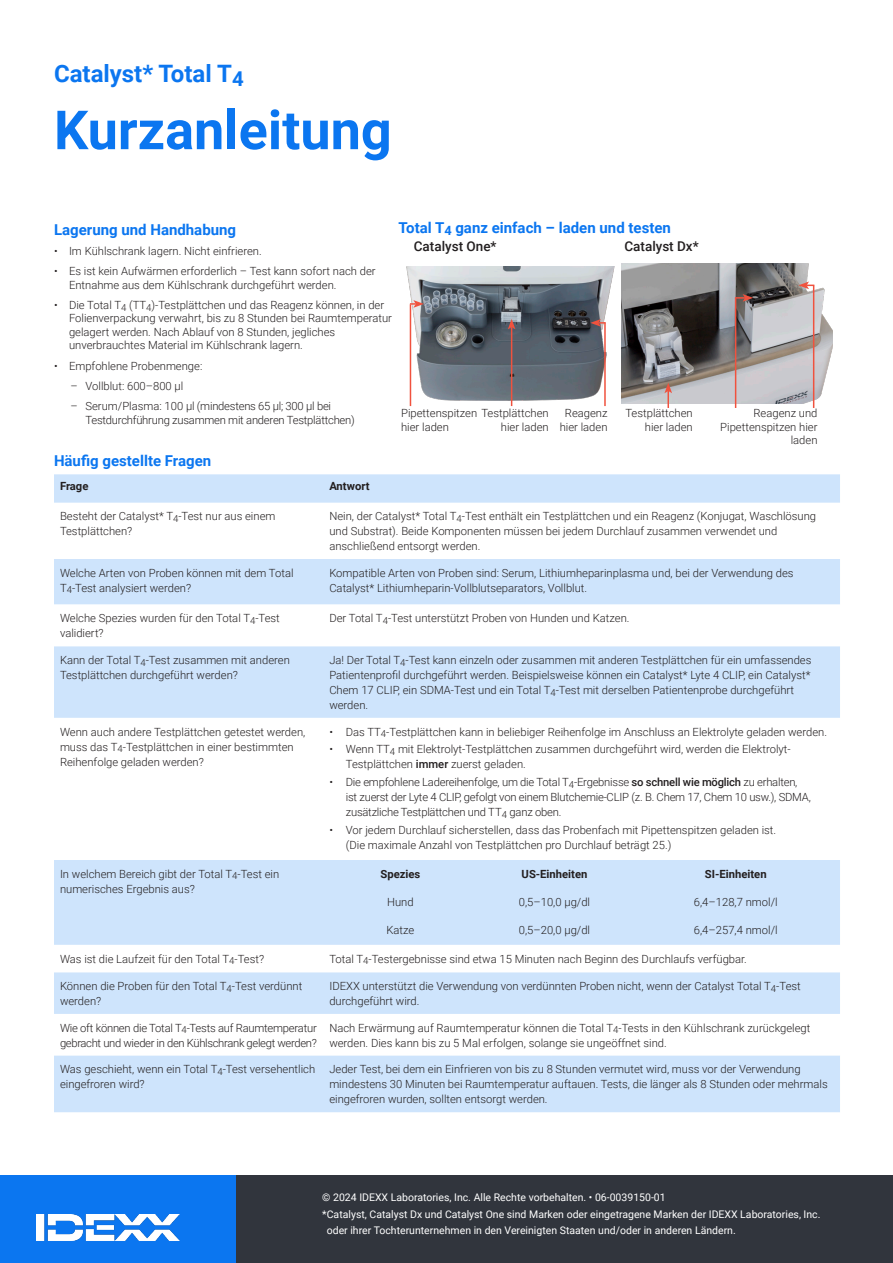
<style>
.page{position:relative;width:893px;height:1263px;background:#fff}
.page>*{position:absolute;margin:0;border:0;box-sizing:border-box;transform-origin:0 0}
.t1{font:700 54px "Roboto";color:#0b76f0}
.t2{font:700 24px "Roboto";color:#0b76f0}
.t3{font:700 15px "Roboto";color:#0b76f0}
.t4{font:500 13.5px "Roboto";color:#231f20}
.IDXText{font:300 11.25px/15px "Roboto";color:#231f20}
.IDXText-2{font:300 11.25px/15px "Roboto";letter-spacing:-.02em;color:#231f20}
.IDXText-3{font:300 11.25px/15px "Roboto";letter-spacing:-.03em;color:#231f20}
.t5{font:700 11.25px "Roboto";color:#231f20}
.Legal_info_1{font:10.5px/16.5px "Roboto";color:#fff}
.s1{font-weight:500}
</style>
<div class="page">
<svg style="left:54px;top:474px;width:786px;height:638px;fill:#cee4fc"></svg>
<img style="left:407px;top:266px;width:208px;height:141px">
<svg style="left:590px;top:319px;width:15px;height:8px"></svg>
<hr style="left:604px;top:322px;width:2px;height:84px;background:#f0523e">
<hr style="left:511px;top:327px;width:1px;height:79px;background:#f0523e">
<svg style="left:508px;top:319px;width:7px;height:10px"></svg>
<img style="left:622px;top:263px;width:211px;height:141px">
<hr style="left:735px;top:298px;width:1px;height:110px;background:#f0523e">
<svg style="left:735px;top:294px;width:18px;height:8px"></svg>
<svg style="left:664px;top:383px;width:8px;height:25px"></svg>
<svg style="left:410px;top:300px;width:14px;height:8px"></svg>
<hr style="left:410px;top:304px;width:1px;height:102px;background:#f0523e">
<hr style="left:813px;top:286px;width:1px;height:122px;background:#f0523e">
<svg style="left:798px;top:281px;width:16px;height:8px"></svg>
<div style="left:0;top:1176px;width:236px;height:87px;background:#0b76f0"></div>
<div style="left:236px;top:1176px;width:657px;height:87px;background:#31353d"></div>
<img style="left:36px;top:1214px;width:144px;height:26px">
<p class="t2" style="left:54px;top:57px;width:191px">Catalyst* Total T<sub>4</sub></p>
<p class="t1" style="left:54px;top:92px;width:339px">Kurzanleitung</p>
<p class="t3" style="left:398px;top:217px;width:274px">Total T<sub>4</sub> ganz einfach – laden und testen</p>
<p class="t4" style="left:414px;top:237px;width:84px">Catalyst One*</p>
<p class="t4" style="left:624px;top:237px;width:76px">Catalyst Dx*</p>
<p class="t3" style="left:54px;top:219px;width:184px">Lagerung und Handhabung</p>
<p class="IDXText" style="left:54px;top:243px;width:209px">• Im Kühlschrank lagern. Nicht einfrieren.</p>
<p class="IDXText" style="left:69px;top:264px;width:308px;line-height:13.5px;text-indent:-15px">• Es ist kein Aufwärmen erforderlich – Test kann sofort nach der<br>Entnahme aus dem Kühlschrank durchgeführt werden.</p>
<p class="IDXText" style="left:69px;top:298px;width:325px;line-height:13.5px;text-indent:-15px">• Die Total T<sub>4</sub> (TT<sub>4</sub>)-Testplättchen und das Reagenz können, in der Folienverpackung verwahrt, bis zu 8 Stunden bei Raumtemperatur gelagert werden. Nach Ablauf von 8 Stunden, jegliches unverbrauchtes Material im Kühlschrank lagern.</p>
<p class="IDXText" style="left:54px;top:358px;width:150px">• Empfohlene Probenmenge:</p>
<p class="IDXText" style="left:70px;top:378px;width:114px">– Vollblut: 600–800 μl</p>
<p class="IDXText-2" style="left:86px;top:399px;width:271px;line-height:13.5px;text-indent:-15px">– Serum/Plasma: 100 μl (mindestens 65 μl; 300 µl bei<br>Testdurchführung zusammen mit anderen Testplättchen)</p>
<p class="t3" style="left:54px;top:450px;width:159px">Häufig gestellte Fragen</p>
<p class="t5" style="left:60px;top:478px;width:30px">Frage</p>
<p class="t5" style="left:329px;top:478px;width:42px">Antwort</p>
<p class="IDXText" style="left:60px;top:508px;width:217px">Besteht der Catalyst* T<sub>4</sub>-Test nur aus einem<br>Testplättchen?</p>
<p class="IDXText" style="left:329px;top:508px;width:488px">Nein, der Catalyst* Total T<sub>4</sub>-Test enthält ein Testplättchen und ein Reagenz (Konjugat, Waschlösung und Substrat). Beide Komponenten müssen bei jedem Durchlauf zusammen verwendet und anschließend entsorgt werden.</p>
<p class="IDXText" style="left:60px;top:565px;width:235px">Welche Arten von Proben können mit dem Total<br>T<sub>4</sub>-Test analysiert werden?</p>
<p class="IDXText" style="left:329px;top:565px;width:466px">Kompatible Arten von Proben sind: Serum, Lithiumheparinplasma und, bei der Verwendung des<br>Catalyst* Lithiumheparin-Vollblutseparators, Vollblut.</p>
<p class="IDXText" style="left:60px;top:610px;width:221px">Welche Spezies wurden für den Total T<sub>4</sub>-Test validiert?</p>
<p class="IDXText" style="left:329px;top:610px;width:302px">Der Total T<sub>4</sub>-Test unterstützt Proben von Hunden und Katzen.</p>
<p class="IDXText" style="left:60px;top:652px;width:231px">Kann der Total T<sub>4</sub>-Test zusammen mit anderen<br>Testplättchen durchgeführt werden?</p>
<p class="IDXText" style="left:329px;top:652px;width:484px">Ja! Der Total T<sub>4</sub>-Test kann einzeln oder zusammen mit anderen Testplättchen für ein umfassendes Patientenprofil durchgeführt werden. Beispielsweise können ein Catalyst* Lyte 4 CLIP, ein Catalyst* Chem 17 CLIP, ein SDMA-Test und ein Total T<sub>4</sub>-Test mit derselben Patientenprobe durchgeführt werden.</p>
<p class="IDXText" style="left:60px;top:724px;width:247px">Wenn auch andere Testplättchen getestet werden, muss das T<sub>4</sub>-Testplättchen in einer bestimmten<br>Reihenfolge geladen werden?</p>
<p class="IDXText" style="left:329px;top:724px;width:499px">• Das TT<sub>4</sub>-Testplättchen kann in beliebiger Reihenfolge im Anschluss an Elektrolyte geladen werden.</p>
<p class="IDXText" style="left:401px;top:406px;width:149px;line-height:13.5px;text-align:right">Pipettenspitzen Testplättchen hier laden</p>
<p class="IDXText" style="left:560px;top:406px;width:49px;line-height:13.5px;text-align:center">Reagenz hier laden</p>
<p class="IDXText" style="left:625px;top:406px;width:69px;line-height:13.5px;text-align:right">Testplättchen hier laden</p>
<p class="IDXText" style="left:720px;top:406px;width:99px;line-height:13.5px;text-align:right">Reagenz und<br>Pipettenspitzen hier laden</p>
<p class="IDXText" style="left:401px;top:419px;width:49px">hier laden</p>
<p class="IDXText" style="left:346px;top:741px;width:446px;text-indent:-16px">• Wenn TT<sub>4</sub> mit Elektrolyt-Testplättchen zusammen durchgeführt wird, werden die Elektrolyt-<br>Testplättchen <span class="s1">immer</span> zuerst geladen.</p>
<p class="IDXText-2" style="left:346px;top:774px;width:466px;text-indent:-16px">• Die empfohlene Ladereihenfolge, um die Total T<sub>4</sub>-Ergebnisse <span class="s1">so schnell wie möglich</span> zu erhalten, ist zuerst der Lyte 4 CLIP, gefolgt von einem Blutchemie-CLIP (z. B. Chem 17, Chem 10 usw.), SDMA, zusätzliche Testplättchen und TT<sub>4</sub> ganz oben.</p>
<p class="IDXText" style="left:346px;top:822px;width:432px;text-indent:-16px">• Vor jedem Durchlauf sicherstellen, dass das Probenfach mit Pipettenspitzen geladen ist. (Die maximale Anzahl von Testplättchen pro Durchlauf beträgt 25.)</p>
<p class="IDXText" style="left:60px;top:866px;width:221px">In welchem Bereich gibt der Total T<sub>4</sub>-Test ein numerisches Ergebnis aus?</p>
<p class="t5" style="left:380px;top:866px;width:41px">Spezies</p>
<p class="t5" style="left:522px;top:866px;width:67px">US-Einheiten</p>
<p class="t5" style="left:705px;top:866px;width:63px">SI-Einheiten</p>
<p class="IDXText" style="left:387px;top:894px;width:28px">Hund</p>
<p class="IDXText" style="left:519px;top:894px;width:73px">0,5–10,0 µg/dl</p>
<p class="IDXText" style="left:694px;top:894px;width:85px">6,4–128,7 nmol/l</p>
<p class="IDXText" style="left:386px;top:922px;width:29px">Katze</p>
<p class="IDXText" style="left:519px;top:922px;width:73px">0,5–20,0 µg/dl</p>
<p class="IDXText" style="left:694px;top:922px;width:85px">6,4–257,4 nmol/l</p>
<p class="IDXText" style="left:60px;top:950px;width:206px">Was ist die Laufzeit für den Total T<sub>4</sub>-Test?</p>
<p class="IDXText" style="left:329px;top:950px;width:419px">Total T<sub>4</sub>-Testergebnisse sind etwa 15 Minuten nach Beginn des Durchlaufs verfügbar.</p>
<p class="IDXText" style="left:60px;top:978px;width:244px">Können die Proben für den Total T<sub>4</sub>-Test verdünnt werden?</p>
<p class="IDXText" style="left:329px;top:978px;width:473px">IDEXX unterstützt die Verwendung von verdünnten Proben nicht, wenn der Catalyst Total T<sub>4</sub>-Test durchgeführt wird.</p>
<p class="IDXText-3" style="left:60px;top:1020px;width:258px">Wie oft können die Total T<sub>4</sub>-Tests auf Raumtemperatur gebracht und wieder in den Kühlschrank gelegt werden?</p>
<p class="IDXText" style="left:329px;top:1020px;width:483px">Nach Erwärmung auf Raumtemperatur können die Total T<sub>4</sub>-Tests in den Kühlschrank zurückgelegt werden. Dies kann bis zu 5 Mal erfolgen, solange sie ungeöffnet sind.</p>
<p class="IDXText" style="left:60px;top:1061px;width:257px">Was geschieht, wenn ein Total T<sub>4</sub>-Test versehentlich eingefroren wird?</p>
<p class="IDXText" style="left:329px;top:1061px;width:500px">Jeder Test, bei dem ein Einfrieren von bis zu 8 Stunden vermutet wird, muss vor der Verwendung mindestens 30 Minuten bei Raumtemperatur auftauen. Tests, die länger als 8 Stunden oder mehrmals eingefroren wurden, sollten entsorgt werden.</p>
<p class="Legal_info_1" style="left:322px;top:1189px;width:345px">© 2024 IDEXX Laboratories, Inc. Alle Rechte vorbehalten. • 06-0039150-01</p>
<p class="Legal_info_1" style="left:327px;top:1205px;width:495px;text-indent:-5px">*Catalyst, Catalyst Dx und Catalyst One sind Marken oder eingetragene Marken der IDEXX Laboratories, Inc. oder ihrer Tochterunternehmen in den Vereinigten Staaten und/oder in anderen Ländern.</p>
</div>
